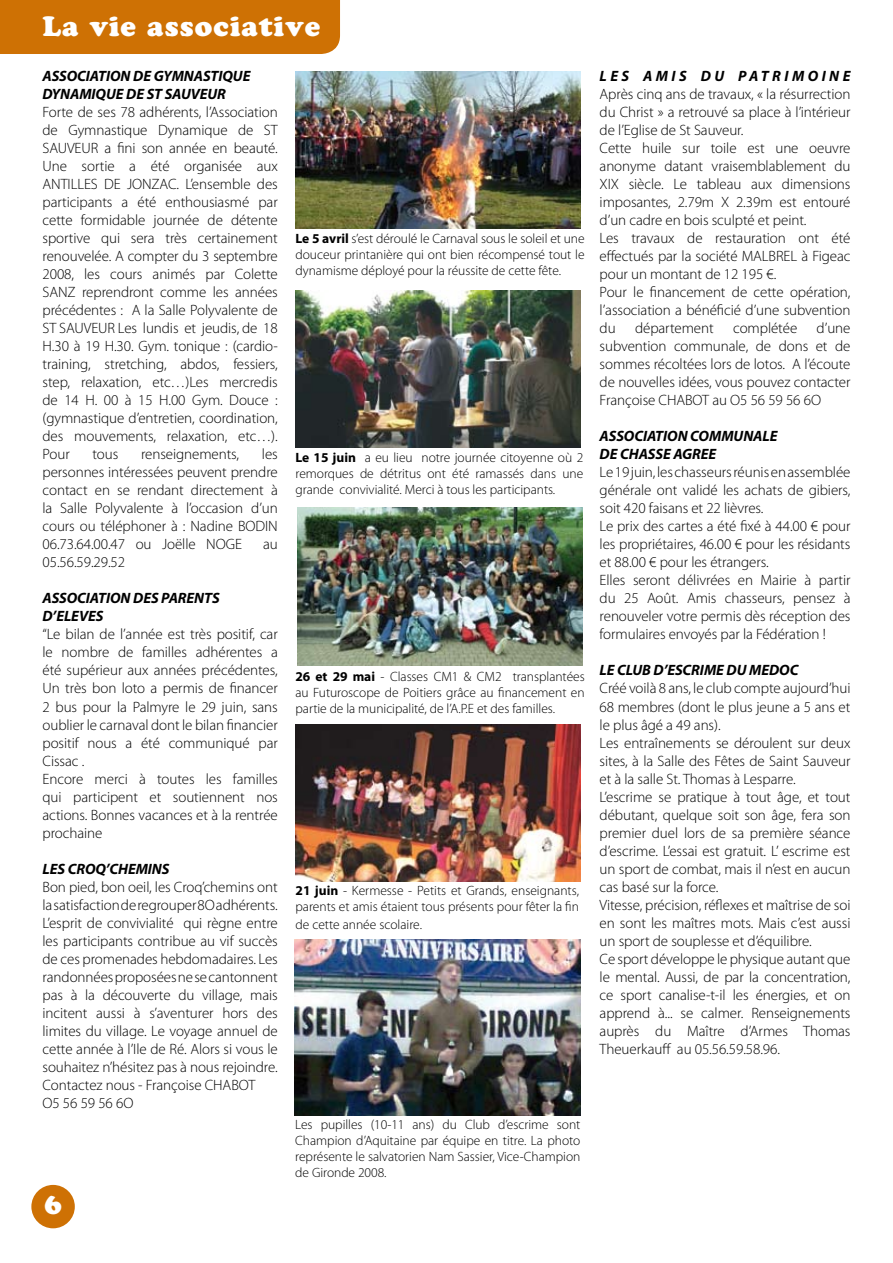
<style>
.page{position:relative;width:893px;height:1263px;background:#fff}
.page>*{position:absolute;margin:0;border:0;box-sizing:border-box;transform-origin:0 0}
.t1{font:27.75px "Cooper Black Std";letter-spacing:.04em;color:#fff}
.t2{font:27.3px "Cooper Black Std";color:#fff}
.t3{font:300 15px/18px "Myriad Pro";letter-spacing:-.005em;color:#000}
.t4{font:italic 700 15px/18px "Myriad Pro";letter-spacing:-.005em;color:#000}
.t5{font:italic 700 15px "Myriad Pro";letter-spacing:.23em;color:#000}
.t6{font:300 13.5px/16.2px "Myriad Pro";letter-spacing:-.005em;color:#000;text-align:justify}
.s1{font-weight:700}
</style>
<div class="page">
<div style="left:31px;top:1185px;width:44px;height:43px;background:#ce7104;border-radius:50%"></div>
<div style="left:0;top:0;width:340px;height:54px;background:#ce7104"></div>
<img style="left:294px;top:940px;width:286px;height:175px">
<img style="left:296px;top:71px;width:284px;height:158px">
<img style="left:296px;top:291px;width:284px;height:157px">
<img style="left:297px;top:508px;width:285px;height:157px">
<img style="left:296px;top:724px;width:284px;height:158px">
<h1 class="t1" style="left:43px;top:10px;width:279px">La vie associative</h1>
<p class="t4" style="left:43px;top:67px;width:209px">ASSOCIATION DE GYMNASTIQUE<br>DYNAMIQUE DE ST SAUVEUR</p>
<p class="t3" style="left:43px;top:104px;width:237px;text-align:justify">Forte de ses 78 adhérents, l’Association de Gymnastique Dynamique de ST SAUVEUR a fini son année en beauté.<br>Une sortie a été organisée aux ANTILLES DE JONZAC. L’ensemble des participants a été enthousiasmé par cette formidable journée de détente sportive qui sera très certainement renouvelée. A compter du 3 septembre 2008, les cours animés par Colette SANZ reprendront comme les années précédentes : A la Salle Polyvalente de ST SAUVEUR Les lundis et jeudis, de 18<br>H.30 à 19 H.30. Gym. tonique : (cardio&shy;training, stretching, abdos, fessiers, step, relaxation, etc…)Les mercredis de 14 H. 00 à 15 H.00 Gym. Douce : (gymnastique d’entretien, coordination, des mouvements, relaxation, etc…).<br>Pour</p>
<p class="t3" style="left:43px;top:446px;width:237px;text-align:justify;text-indent:219px">les personnes intéressées peuvent prendre contact en se rendant directement à la Salle Polyvalente à l’occasion d’un cours ou téléphoner à : Nadine BODIN 06.73.64.00.47 ou Joëlle NOGE</p>
<p class="t3" style="left:92px;top:446px;width:27px">tous</p>
<p class="t3" style="left:141px;top:446px;width:100px">renseignements,</p>
<p class="t3" style="left:263px;top:536px;width:16px">au</p>
<p class="t3" style="left:43px;top:554px;width:84px">05.56.59.29.52</p>
<p class="t4" style="left:43px;top:589px;width:179px">ASSOCIATION DES PARENTS<br>D’ELEVES</p>
<p class="t3" style="left:43px;top:626px;width:237px">“Le bilan de l’année est très positif, car le nombre de familles adhérentes a été supérieur aux années précédentes,<br>Un très bon loto a permis de financer<br>2 bus pour la Palmyre le 29 juin, sans oublier le carnaval dont le bilan financier positif nous a été communiqué par<br>Cissac .<br>Encore merci à toutes les familles qui participent et soutiennent nos actions. Bonnes vacances et à la rentrée prochaine</p>
<p class="t4" style="left:43px;top:859px;width:129px">LES CROQ’CHEMINS</p>
<p class="t3" style="left:43px;top:878px;width:237px">Bon pied, bon oeil, les Croq’chemins ont la satisfaction de regrouper 8O adhérents.<br>L’esprit de convivialité qui règne entre les participants contribue au vif succès de ces promenades hebdomadaires. Les randonnées proposées ne se cantonnent pas à la découverte du village, mais incitent aussi à s’aventurer hors des limites du village. Le voyage annuel de cette année à l’Ile de Ré. Alors si vous le souhaitez n’hésitez pas à nous rejoindre.<br>Contactez nous - Françoise CHABOT<br>O5 56 59 56 6O</p>
<h2 class="t2" style="left:45px;top:1188px;width:19px">6</h2>
<p class="t6" style="left:296px;top:231px;width:291px"><span class="s1">Le 5 avril</span> s’est déroulé le Carnaval sous le soleil et une douceur printanière qui ont bien récompensé tout le dynamisme déployé pour la réussite de cette fête.</p>
<p class="t6" style="left:296px;top:450px;width:289px"><span class="s1">Le 15 juin</span> a eu lieu notre journée citoyenne où 2 remorques de détritus ont été ramassés dans une grande convivialité. Merci à tous les participants.</p>
<p class="t6" style="left:296px;top:668px;width:291px"><span class="s1">26 et 29 mai</span> - Classes CM1 &amp; CM2 transplantées au Futuroscope de Poitiers grâce au financement en partie de la municipalité, de l’A.P.E et des familles.</p>
<p class="t6" style="left:296px;top:882px;width:285px"><span class="s1">21 juin</span> - Kermesse - Petits et Grands, enseignants, parents et amis étaient tous présents pour fêter la fin</p>
<p class="t6" style="left:296px;top:916px;width:128px">de cette année scolaire.</p>
<p class="t6" style="left:295px;top:1116px;width:287px">Les pupilles (10-11 ans) du Club d’escrime sont Champion d’Aquitaine par équipe en titre. La photo représente le salvatorien Nam Sassier, Vice-Champion de Gironde 2008.</p>
<p class="t5" style="left:600px;top:67px;width:252px">LES AMIS DU PATRIMOINE</p>
<p class="t3" style="left:600px;top:86px;width:252px">Après cinq ans de travaux, « la résurrection du Christ » a retrouvé sa place à l’intérieur de l’Eglise de St Sauveur.<br>Cette huile sur toile est une oeuvre anonyme datant vraisemblablement du XIX siècle. Le tableau aux dimensions imposantes, 2.79m X 2.39m est entouré d’un cadre en bois sculpté et peint.<br>Les travaux de restauration ont été effectués par la société MALBREL à Figeac pour un montant de 12 195 €.<br>Pour le financement de cette opération, l’association a bénéficié d’une subvention du</p>
<p class="t3" style="left:600px;top:320px;width:252px;text-align:justify;text-indent:217px">d’une subvention communale, de dons et de sommes récoltées lors de lotos. A l’écoute de nouvelles idées, vous pouvez contacter Françoise CHABOT au O5 56 59 56 6O</p>
<p class="t4" style="left:600px;top:427px;width:179px">ASSOCIATION COMMUNALE<br>DE CHASSE AGREE</p>
<p class="t3" style="left:600px;top:464px;width:252px">Le 19 juin, les chasseurs réunis en assemblée générale ont validé les achats de gibiers, soit 420 faisans et 22 lièvres.<br>Le prix des cartes a été fixé à 44.00 € pour les propriétaires, 46.00 € pour les résidants et 88.00 € pour les étrangers.<br>Elles seront délivrées en Mairie à partir du 25 Août. Amis chasseurs, pensez à renouveler votre permis dès réception des formulaires envoyés par la Fédération !</p>
<p class="t4" style="left:600px;top:661px;width:200px">LE CLUB D’ESCRIME DU MEDOC</p>
<p class="t3" style="left:600px;top:680px;width:252px">Créé voilà 8 ans, le club compte aujourd’hui 68 membres (dont le plus jeune a 5 ans et le plus âgé a 49 ans).<br>Les entraînements se déroulent sur deux sites, à la Salle des Fêtes de Saint Sauveur et à la salle St. Thomas à Lesparre.<br>L’escrime se pratique à tout âge, et tout débutant, quelque soit son âge, fera son premier duel lors de sa première séance d’escrime. L’essai est gratuit. L’ escrime est un sport de combat, mais il n’est en aucun cas basé sur la force.<br>Vitesse, précision, réflexes et maîtrise de soi en sont les maîtres mots. Mais c’est aussi un sport de souplesse et d’équilibre.<br>Ce sport développe le physique autant que le mental. Aussi, de par la concentration, ce sport canalise-t-il les énergies, et on apprend à... se calmer. Renseignements auprès du Maître d’Armes Thomas Theuerkauff au 05.56.59.58.96.</p>
<p class="t3" style="left:635px;top:320px;width:80px">département</p>
<p class="t3" style="left:733px;top:320px;width:66px">complétée</p>
</div>
